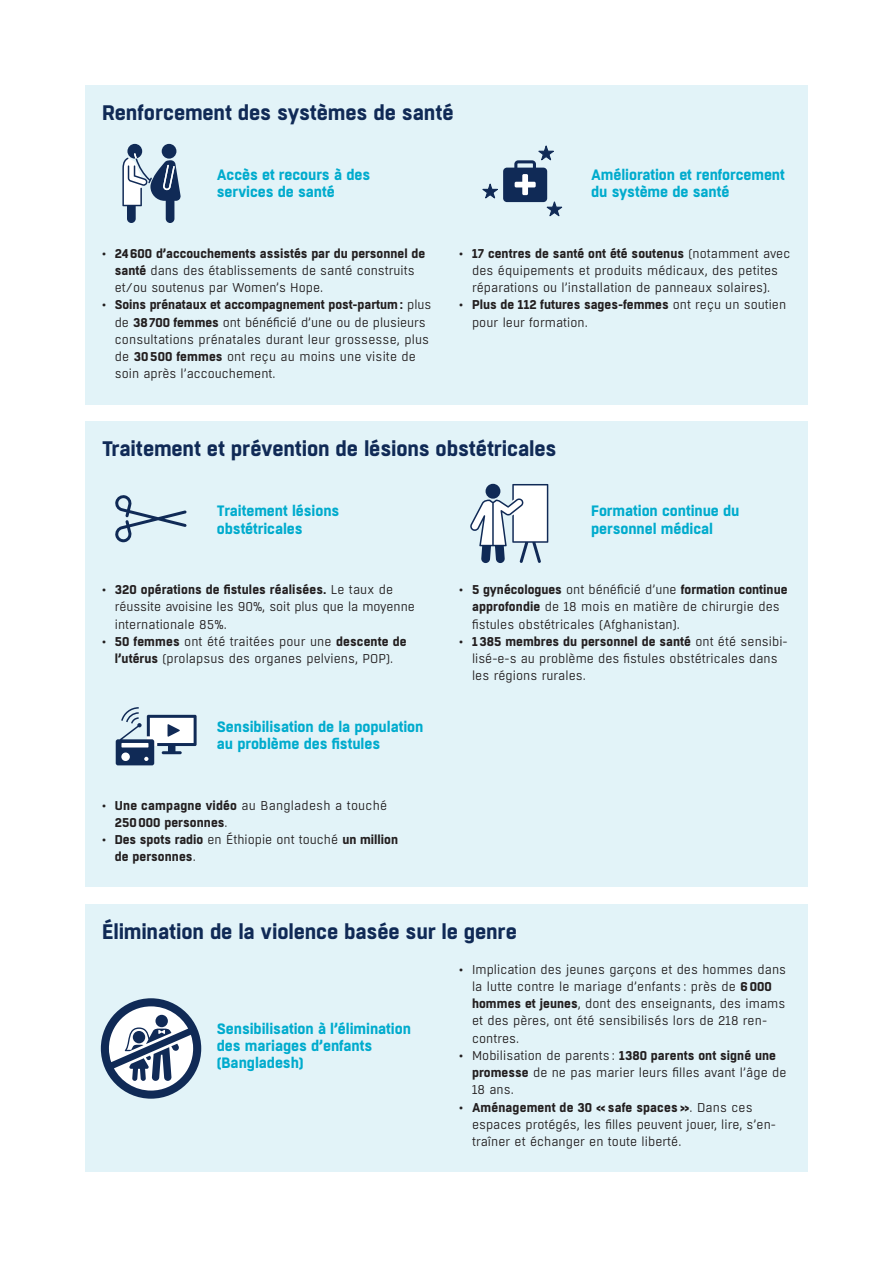
<style>
.page{position:relative;width:893px;height:1263px;background:#fff}
.page>*{position:absolute;margin:0;border:0;box-sizing:border-box;transform-origin:0 0}
.t1{font:700 21px "Boxed";letter-spacing:-.01em;color:#102a56}
.t2{font:700 15px/17.2px "Boxed";letter-spacing:-.005em;color:#00abcd}
.t3{font:12.75px/17.2px "Boxed";letter-spacing:.005em;color:#231f20}
.t4{font:700 12.75px/17.2px "Boxed";letter-spacing:.005em;color:#231f20}
.s1{font-weight:700}
.s2{font-weight:400}
</style>
<div class="page">
<div style="left:85px;top:421px;width:723px;height:466px;background:#e2f3f8"></div>
<div style="left:85px;top:85px;width:723px;height:319px;background:#e2f3f8"></div>
<div style="left:85px;top:904px;width:723px;height:268px;background:#e2f3f8"></div>
<svg style="left:101px;top:998px;width:100px;height:101px"></svg>
<svg style="left:482px;top:145px;width:81px;height:72px"></svg>
<svg style="left:122px;top:144px;width:59px;height:79px"></svg>
<svg style="left:115px;top:495px;width:72px;height:47px"></svg>
<svg style="left:116px;top:707px;width:81px;height:58px"></svg>
<svg style="left:470px;top:484px;width:78px;height:79px"></svg>
<h1 class="t1" style="left:102px;top:98px;width:353px">Renforcement des systèmes de santé</h1>
<p class="t2" style="left:217px;top:167px;width:155px">Accès et recours à des services de santé</p>
<p class="t2" style="left:591px;top:167px;width:195px">Amélioration et renforcement du système de santé</p>
<p class="t3" style="left:115px;top:245px;width:312px;text-indent:-13px">• <span class="s1">24600 d’accouchements assistés par du personnel de santé</span> dans des établissements de santé construits et/ou soutenus par Women’s Hope.</p>
<p class="t3" style="left:115px;top:296px;width:318px;text-indent:-13px">• <span class="s1">Soins prénataux et accompagnement post-partum :</span> plus de <span class="s1">38700 femmes</span> ont bénéficié d’une ou de plusieurs consultations prénatales durant leur grossesse, plus de <span class="s1">30 500 femmes</span> ont reçu au moins une visite de soin après l’accouchement.</p>
<p class="t3" style="left:459px;top:245px;width:333px;text-align:center">• <span class="s1">17 centres de santé ont été soutenus</span> (notamment avec des équipements et produits médicaux, des petites réparations ou l’installation de panneaux solaires).</p>
<p class="t3" style="left:472px;top:296px;width:316px;text-indent:-13px">• <span class="s1">Plus de 112 futures sages-femmes</span> ont reçu un soutien pour leur formation.</p>
<h1 class="t1" style="left:102px;top:434px;width:456px">Traitement et prévention de lésions obstétricales</h1>
<p class="t2" style="left:217px;top:503px;width:124px">Traitement lésions obstétricales</p>
<p class="t2" style="left:591px;top:503px;width:150px">Formation continue du personnel médical</p>
<p class="t3" style="left:115px;top:581px;width:302px;text-indent:-13px">• <span class="s1">320 opérations de fistules réalisées.</span> Le taux de réussite avoisine les 90%, soit plus que la moyenne internationale 85%.</p>
<p class="t3" style="left:102px;top:633px;width:306px;text-align:center">• <span class="s1">50 femmes</span> ont été traitées pour une <span class="s1">descente de l’utérus</span> (prolapsus des organes pelviens, POP).</p>
<p class="t2" style="left:217px;top:719px;width:208px">Sensibilisation de la population au problème des fistules</p>
<p class="t4" style="left:115px;top:797px;width:274px;text-indent:-13px"><span class="s2">•</span> Une campagne vidéo <span class="s2">au Bangladesh a touché<br></span>250000 personnes<span class="s2">.</span></p>
<p class="t4" style="left:115px;top:831px;width:285px;text-indent:-13px"><span class="s2">•</span> Des spots radio <span class="s2">en Éthiopie ont touché</span> un million de personnes<span class="s2">.</span></p>
<p class="t3" style="left:472px;top:581px;width:317px;text-indent:-13px">• <span class="s1">5 gynécologues</span> ont bénéficié d’une <span class="s1">formation continue approfondie</span> de 18 mois en matière de chirurgie des fistules obstétricales (Afghanistan).</p>
<p class="t3" style="left:472px;top:633px;width:317px;text-indent:-13px">• <span class="s1">1385 membres du personnel de santé</span> ont été sensibi&shy;lisé-e-s au problème des fistules obstétricales dans les régions rurales.</p>
<h1 class="t1" style="left:102px;top:917px;width:416px">Élimination de la violence basée sur le genre</h1>
<p class="t2" style="left:217px;top:1020px;width:196px">Sensibilisation à l’élimination des mariages d’enfants (Bangladesh)</p>
<p class="t3" style="left:472px;top:961px;width:316px;text-indent:-13px">• Implication des jeunes garçons et des hommes dans la lutte contre le mariage d’enfants : près de <span class="s1">6 000 hommes et jeunes</span>, dont des enseignants, des imams et des pères, ont été sensibilisés lors de 218 ren&shy;contres.</p>
<p class="t3" style="left:472px;top:1047px;width:316px;text-indent:-13px">• Mobilisation de parents : <span class="s1">1380 parents ont signé une promesse</span> de ne pas marier leurs filles avant l’âge de<br>18 ans.</p>
<p class="t3" style="left:472px;top:1099px;width:305px;text-indent:-13px">• <span class="s1">Aménagement de 30 « safe spaces »</span>. Dans ces espaces protégés, les filles peuvent jouer, lire, s’en&shy;traîner et échanger en toute liberté.</p>
</div>
